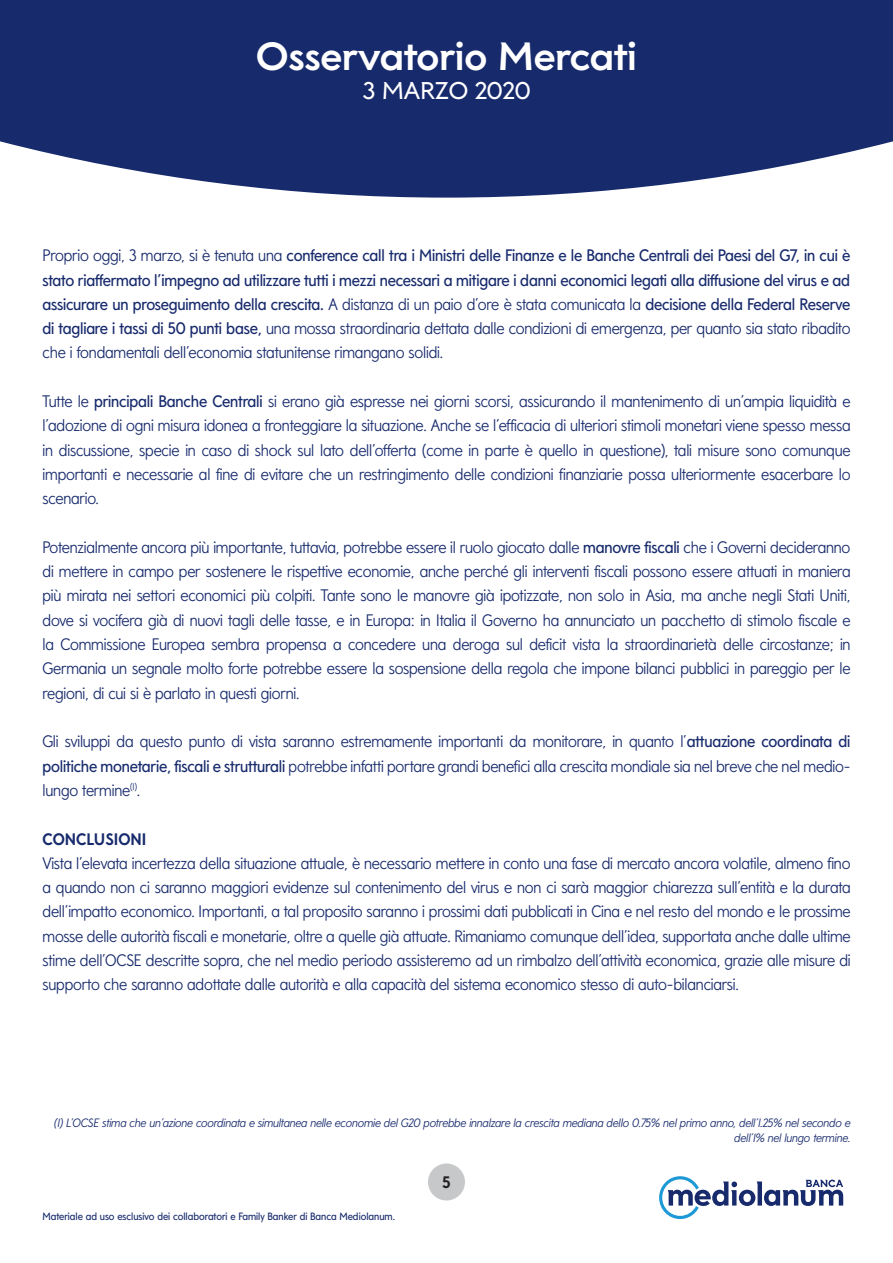
<style>
.page{position:relative;width:893px;height:1263px;background:#fff}
.page>*{position:absolute;margin:0;border:0;box-sizing:border-box;transform-origin:0 0}
.t1{font:39px "Mediolanum Semi serif Headline Bold";color:#fff}
.t2{font:24px "Mediolanum Semi serif Headline Regular";color:#fff}
.t3{font:300 16.5px/24.3px "Mediolanum Sans";letter-spacing:-.01em;color:#172a6c;text-align:justify}
.t4{font:16.5px/24.3px "Mediolanum Sans";letter-spacing:-.01em;color:#172a6c;text-align:justify}
.t5{font:700 16.5px "Mediolanum Sans";color:#172a6c}
.t6{font:700 16.5px "Mediolanum Sans";color:#231f20}
.t7{font:italic 300 12px/15px "Mediolanum Sans";letter-spacing:-.01em;color:#172a6c;text-align:right}
.t8{font:10.5px "Mediolanum Sans";color:#172a6c}
.s1{font-weight:300}
.s2{font-weight:400}
</style>
<div class="page">
<svg style="left:0;top:0;width:893px;height:198px;background:#2d3e7a"></svg>
<div style="left:428px;top:1163px;width:37px;height:37px;background:#c6c8c9;border-radius:50%"></div>
<svg style="left:659px;top:1176px;width:184px;height:43px"></svg>
<h1 class="t1" style="left:256px;top:34px;width:382px">Osservatorio Mercati</h1>
<h2 class="t2" style="left:362px;top:77px;width:170px">3 MARZO 2020</h2>
<p class="t4" style="left:43px;top:243px;width:809px"><span class="s1">Proprio oggi, 3 marzo, si è tenuta una</span> conference call tra i Ministri delle Finanze e le Banche Centrali dei Paesi del G7, in cui è stato riaffermato l’impegno ad utilizzare tutti i mezzi necessari a mitigare i danni economici legati alla diffusione del virus e ad assicurare un proseguimento della crescita. <span class="s1">A distanza di un paio d’ore è stata comunicata la</span> decisione della Federal Reserve di tagliare i tassi di 50 punti base, <span class="s1">una mossa straordinaria dettata dalle condizioni di emergenza, per quanto sia stato ribadito che i fondamentali dell’economia statunitense rimangano solidi.</span></p>
<p class="t3" style="left:43px;top:389px;width:810px">Tutte le <span class="s2">principali Banche Centrali</span> si erano già espresse nei giorni scorsi, assicurando il mantenimento di un’ampia liquidità e l’adozione di ogni misura idonea a fronteggiare la situazione. Anche se l’efficacia di ulteriori stimoli monetari viene spesso messa in discussione, specie in caso di shock sul lato dell’offerta (come in parte è quello in questione), tali misure sono comunque importanti e necessarie al fine di evitare che un restringimento delle condizioni finanziarie possa ulteriormente esacerbare lo scenario.</p>
<p class="t3" style="left:43px;top:535px;width:810px">Potenzialmente ancora più importante, tuttavia, potrebbe essere il ruolo giocato dalle <span class="s2">manovre fiscali</span> che i Governi decideranno di mettere in campo per sostenere le rispettive economie, anche perché gli interventi fiscali possono essere attuati in maniera più mirata nei settori economici più colpiti. Tante sono le manovre già ipotizzate, non solo in Asia, ma anche negli Stati Uniti, dove si vocifera già di nuovi tagli delle tasse, e in Europa: in Italia il Governo ha annunciato un pacchetto di stimolo fiscale e la Commissione Europea sembra propensa a concedere una deroga sul deficit vista la straordinarietà delle circostanze; in Germania un segnale molto forte potrebbe essere la sospensione della regola che impone bilanci pubblici in pareggio per le regioni, di cui si è parlato in questi giorni.</p>
<p class="t3" style="left:43px;top:730px;width:809px">Gli sviluppi da questo punto di vista saranno estremamente importanti da monitorare, in quanto l’<span class="s2">attuazione coordinata di politiche monetarie, fiscali e strutturali</span> potrebbe infatti portare grandi benefici alla crescita mondiale sia nel breve che nel medio&shy;lungo termine<sup>(1)</sup>.</p>
<p class="t5" style="left:43px;top:829px;width:105px">CONCLUSIONI</p>
<p class="t3" style="left:43px;top:851px;width:810px">Vista l’elevata incertezza della situazione attuale, è necessario mettere in conto una fase di mercato ancora volatile, almeno fino a quando non ci saranno maggiori evidenze sul contenimento del virus e non ci sarà maggior chiarezza sull’entità e la durata dell’impatto economico. Importanti, a tal proposito saranno i prossimi dati pubblicati in Cina e nel resto del mondo e le prossime mosse delle autorità fiscali e monetarie, oltre a quelle già attuate. Rimaniamo comunque dell’idea, supportata anche dalle ultime stime dell’OCSE descritte sopra, che nel medio periodo assisteremo ad un rimbalzo dell’attività economica, grazie alle misure di supporto che saranno adottate dalle autorità e alla capacità del sistema economico stesso di auto-bilanciarsi.</p>
<p class="t7" style="left:54px;top:1115px;width:798px">(1) L’OCSE stima che un’azione coordinata e simultanea nelle economie del G20 potrebbe innalzare la crescita mediana dello 0.75% nel primo anno, dell’1.25% nel secondo e dell’1% nel lungo termine.</p>
<p class="t8" style="left:43px;top:1211px;width:354px">Materiale ad uso esclusivo dei collaboratori e Family Banker di Banca Mediolanum.</p>
<p class="t6" style="left:442px;top:1172px;width:10px">5</p>
</div>
